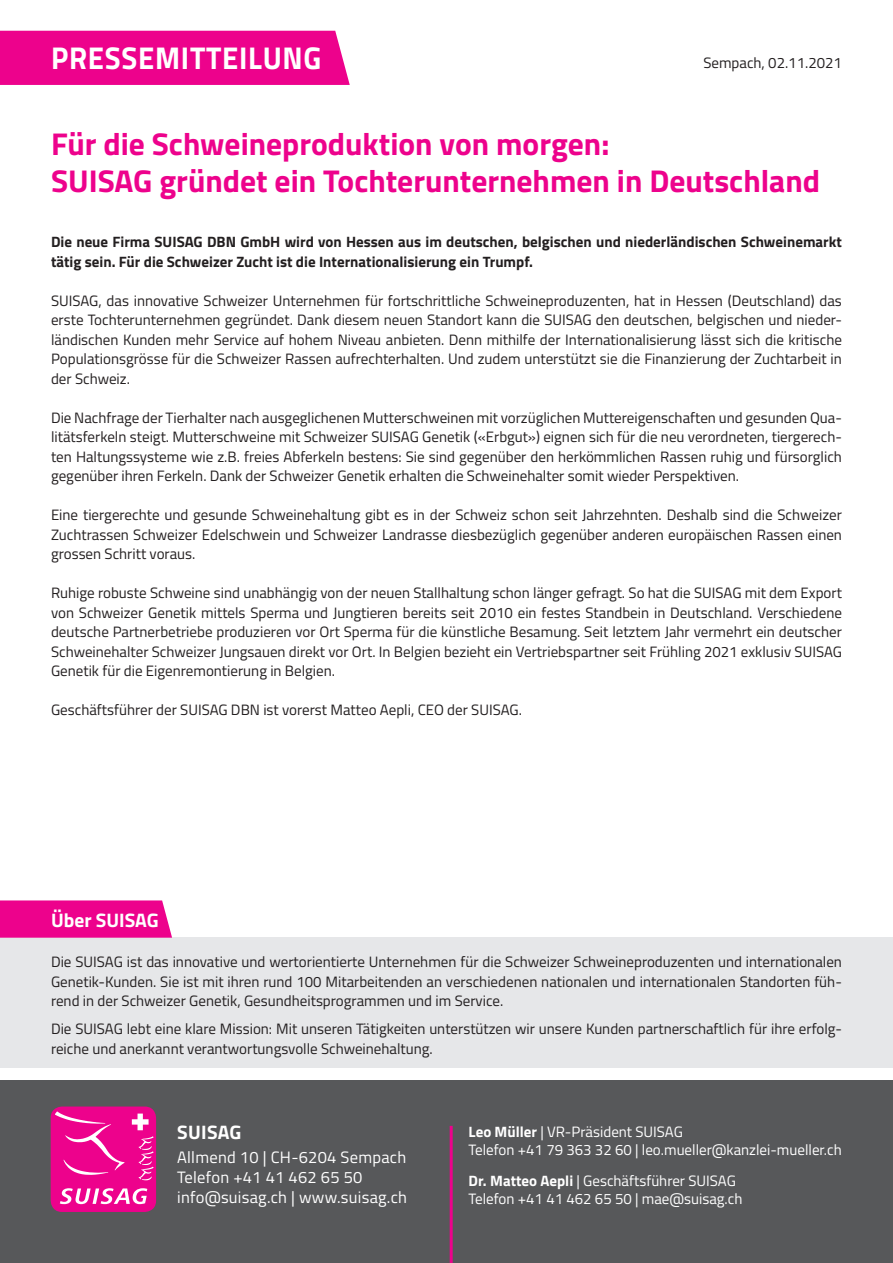
<style>
.page{position:relative;width:893px;height:1263px;background:#fff}
.page>*{position:absolute;margin:0;border:0;box-sizing:border-box;transform-origin:0 0}
.t1{font:700 31.5px/37.8px "Titillium Web";color:#ed028c}
.t2{font:700 31.5px "Titillium Web";letter-spacing:.025em;color:#fff;scale:.93 1}
.t3{font:700 19.5px "Titillium Web";color:#fff}
.t4{font:16.5px "Titillium Web";letter-spacing:.015em;color:#fff}
.t5{font:15px/19.5px "Titillium Web";color:#231f20;text-align:justify}
.t6{font:700 15px/19.5px "Titillium Web";color:#231f20}
.t7{font:15px/18px "Titillium Web";color:#fff}
.s1{font-weight:700}
</style>
<div class="page">
<div style="left:0;top:938px;width:893px;height:130px;background:#e6e7e9"></div>
<div style="left:0;top:1080px;width:893px;height:183px;background:#57585a"></div>
<div style="left:51px;top:1106px;width:105px;height:106px;background:#ed028c;border-radius:11px"></div>
<svg style="left:55px;top:1111px;width:70px;height:64px"></svg>
<svg style="left:60px;top:1188px;width:87px;height:16px"></svg>
<svg style="left:132px;top:1113px;width:17px;height:17px"></svg>
<svg style="left:139px;top:1136px;width:15px;height:44px"></svg>
<hr style="left:450px;top:1126px;width:3px;height:137px;background:#ed028c">
<div style="left:0;top:31px;width:350px;height:54px;background:#ed028c"></div>
<svg style="left:0;top:900px;width:172px;height:38px"></svg>
<p class="t2" style="left:51px;top:34px;width:292px">PRESSEMITTEILUNG</p>
<p class="t5" style="left:703px;top:52px;width:140px">Sempach, 02.11.2021</p>
<p class="t1" style="left:51px;top:123px;width:771px">Für die Schweineproduktion von morgen:<br>SUISAG gründet ein Tochterunternehmen in Deutschland</p>
<p class="t6" style="left:51px;top:231px;width:792px">Die neue Firma SUISAG DBN GmbH wird von Hessen aus im deutschen, belgischen und niederländischen Schweinemarkt tätig sein. Für die Schweizer Zucht ist die Internationalisierung ein Trumpf.</p>
<p class="t5" style="left:51px;top:290px;width:792px">SUISAG, das innovative Schweizer Unternehmen für fortschrittliche Schweineproduzenten, hat in Hessen (Deutschland) das erste Tochterunternehmen gegründet. Dank diesem neuen Standort kann die SUISAG den deutschen, belgischen und nieder&shy;ländischen Kunden mehr Service auf hohem Niveau anbieten. Denn mithilfe der Internationalisierung lässt sich die kritische Populationsgrösse für die Schweizer Rassen aufrechterhalten. Und zudem unterstützt sie die Finanzierung der Zuchtarbeit in der Schweiz.</p>
<p class="t5" style="left:51px;top:407px;width:792px">Die Nachfrage der Tierhalter nach ausgeglichenen Mutterschweinen mit vorzüglichen Muttereigenschaften und gesunden Qua&shy;litätsferkeln steigt. Mutterschweine mit Schweizer SUISAG Genetik («Erbgut») eignen sich für die neu verordneten, tiergerech&shy;ten Haltungssysteme wie z.B. freies Abferkeln bestens: Sie sind gegenüber den herkömmlichen Rassen ruhig und fürsorglich gegenüber ihren Ferkeln. Dank der Schweizer Genetik erhalten die Schweinehalter somit wieder Perspektiven.</p>
<p class="t5" style="left:51px;top:505px;width:792px">Eine tiergerechte und gesunde Schweinehaltung gibt es in der Schweiz schon seit Jahrzehnten. Deshalb sind die Schweizer Zuchtrassen Schweizer Edelschwein und Schweizer Landrasse diesbezüglich gegenüber anderen europäischen Rassen einen grossen Schritt voraus.</p>
<p class="t5" style="left:51px;top:583px;width:792px">Ruhige robuste Schweine sind unabhängig von der neuen Stallhaltung schon länger gefragt. So hat die SUISAG mit dem Export von Schweizer Genetik mittels Sperma und Jungtieren bereits seit 2010 ein festes Standbein in Deutschland. Verschiedene deutsche Partnerbetriebe produzieren vor Ort Sperma für die künstliche Besamung. Seit letztem Jahr vermehrt ein deutscher Schweinehalter Schweizer Jungsauen direkt vor Ort. In Belgien bezieht ein Vertriebspartner seit Frühling 2021 exklusiv SUISAG Genetik für die Eigenremontierung in Belgien.</p>
<p class="t5" style="left:51px;top:700px;width:472px">Geschäftsführer der SUISAG DBN ist vorerst Matteo Aepli, CEO der SUISAG.</p>
<p class="t3" style="left:51px;top:905px;width:109px">Über SUISAG</p>
<p class="t5" style="left:51px;top:951px;width:792px">Die SUISAG ist das innovative und wertorientierte Unternehmen für die Schweizer Schweineproduzenten und internationalen Genetik-Kunden. Sie ist mit ihren rund 100 Mitarbeitenden an verschiedenen nationalen und internationalen Standorten füh&shy;rend in der Schweizer Genetik, Gesundheitsprogrammen und im Service.</p>
<p class="t5" style="left:51px;top:1018px;width:792px">Die SUISAG lebt eine klare Mission: Mit unseren Tätigkeiten unterstützen wir unsere Kunden partnerschaftlich für ihre erfolg&shy;reiche und anerkannt verantwortungsvolle Schweinehaltung.</p>
<p class="t3" style="left:177px;top:1117px;width:66px">SUISAG</p>
<p class="t4" style="left:177px;top:1145px;width:231px">Allmend 10 | CH-6204 Sempach</p>
<p class="t4" style="left:177px;top:1165px;width:187px">Telefon +41 41 462 65 50</p>
<p class="t4" style="left:177px;top:1185px;width:231px">info@suisag.ch | www.suisag.ch</p>
<p class="t7" style="left:469px;top:1122px;width:375px"><span class="s1">Leo Müller</span> | VR-Präsident SUISAG<br>Telefon +41 79 363 32 60 | leo.mueller@kanzlei-mueller.ch</p>
<p class="t7" style="left:469px;top:1170px;width:275px"><span class="s1">Dr. Matteo Aepli</span> | Geschäftsführer SUISAG<br>Telefon +41 41 462 65 50 | mae@suisag.ch</p>
</div>
